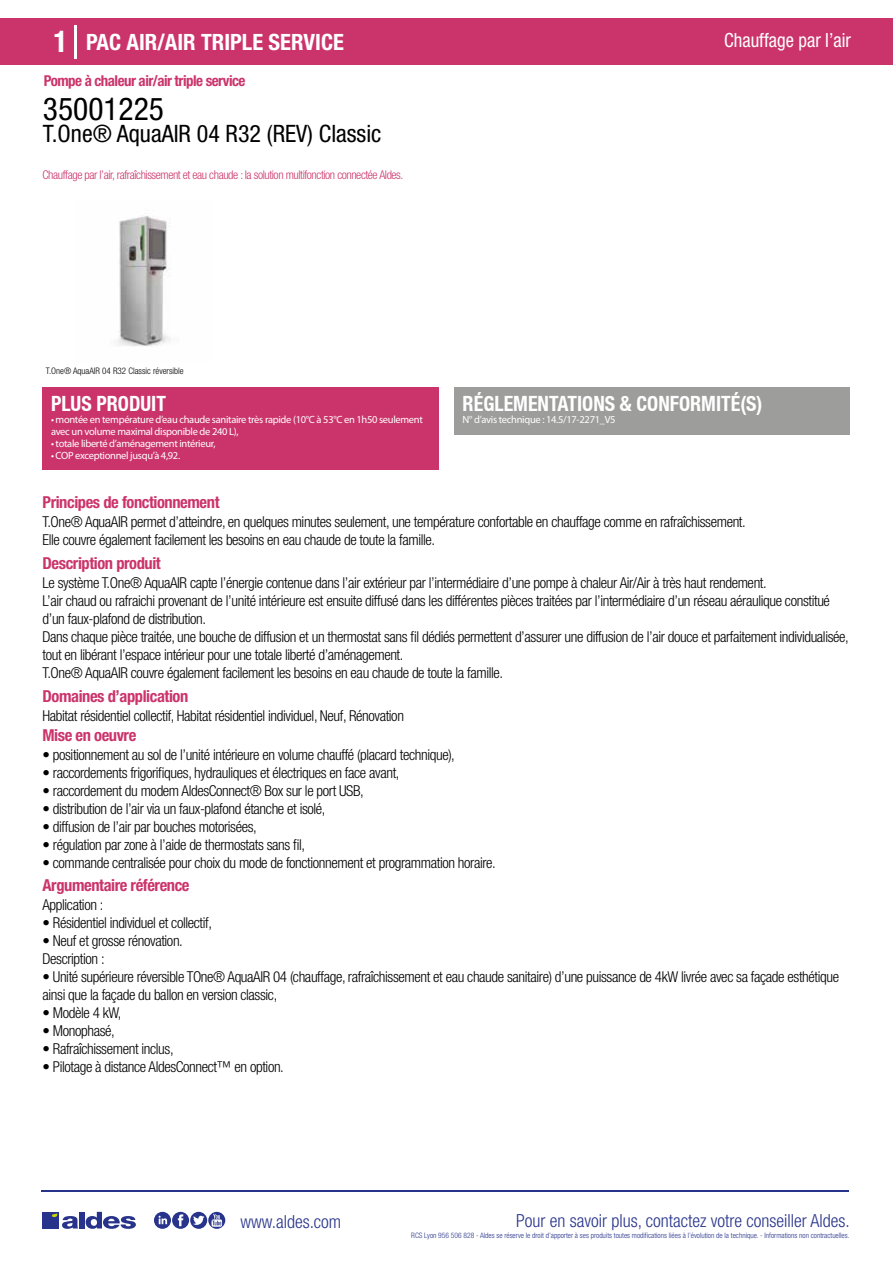
<style>
.page{position:relative;width:893px;height:1263px;background:#fff}
.page>*{position:absolute;margin:0;border:0;box-sizing:border-box;transform-origin:0 0}
.t1{font:condensed 31.5px "Helvetica Neue LT Std";color:#000}
.t2{font:condensed 24px "Helvetica Neue LT Std";color:#000}
.t3{font:700 condensed 22.5px "Helvetica Neue LT Std";color:#fff}
.t4{font:700 condensed 21px "Helvetica Neue";color:#fff;scale:.95 1}
.t5{font:condensed 19.5px "Helvetica Neue LT Std";color:#fff;scale:.95 1}
.t6{font:300 condensed 18px "Helvetica Neue";color:#28348b}
.t7{font:700 condensed 16.5px "Helvetica Neue LT Std";letter-spacing:-.025em;color:#cb346b}
.t8{font:300 condensed 15px/18px "Helvetica Neue LT Std";letter-spacing:-.025em;color:#000}
.t9{font:700 condensed 15px "Helvetica Neue LT Std";letter-spacing:-.035em;color:#cb346b}
.t10{font:300 condensed 12px "Helvetica Neue LT Std";letter-spacing:-.035em;color:#cb346b}
.t11{font:10.5px/12px "Myriad Pro";letter-spacing:-.03em;color:#fff}
.t12{font:300 condensed 9px "Helvetica Neue";color:#000}
.t13{font:300 condensed 7.5px "Helvetica Neue";color:#28348b}
.s1{font-size:30px}
</style>
<div class="page">
<div style="left:0;top:18px;width:893px;height:46px;background:#cb346b"></div>
<div style="left:454px;top:387px;width:396px;height:48px;background:#9d9d9c"></div>
<div style="left:43px;top:387px;width:396px;height:83px;background:#cb346b"></div>
<hr style="left:74px;top:25px;width:2px;height:33px;background:#fff">
<img style="left:118px;top:213px;width:53px;height:134px">
<hr style="left:41px;top:1190px;width:808px;height:1px;background:#28348b">
<svg style="left:154px;top:1212px;width:71px;height:17px"></svg>
<div style="left:42px;top:1212px;width:17px;height:16px;background:#28348b"></div>
<div style="left:79px;top:1212px;width:5px;height:16px;background:#28348b"></div>
<svg style="left:86px;top:1212px;width:50px;height:17px"></svg>
<svg style="left:52px;top:1213px;width:26px;height:16px"></svg>
<h3 class="t3" style="left:54px;top:28px;width:292px"><span class="s1">1</span> PAC AIR/AIR TRIPLE SERVICE</h3>
<h3 class="t5" style="left:724px;top:29px;width:135px">Chauffage par l’air</h3>
<p class="t9" style="left:44px;top:71px;width:203px">Pompe à chaleur air/air triple service</p>
<h1 class="t1" style="left:43px;top:91px;width:122px">35001225</h1>
<h2 class="t2" style="left:43px;top:120px;width:340px">T.One® AquaAIR 04 R32 (REV) Classic</h2>
<p class="t10" style="left:43px;top:167px;width:362px">Chauffage par l’air, rafraîchissement et eau chaude : la solution multifonction connectée Aldes.</p>
<p class="t12" style="left:46px;top:365px;width:139px">T.One® AquaAIR 04 R32 Classic réversible</p>
<p class="t12" style="left:102px;top:365px;width:88px">réversible version Premium</p>
<h3 class="t4" style="left:51px;top:391px;width:122px">PLUS PRODUIT</h3>
<p class="t11" style="left:51px;top:413px;width:373px">• montée en température d’eau chaude sanitaire très rapide (10°C à 53°C en 1h50 seulement avec un volume maximal disponible de 240 L),</p>
<p class="t11" style="left:51px;top:437px;width:166px">• totale liberté d’aménagement intérieur,</p>
<p class="t11" style="left:51px;top:449px;width:131px">• COP exceptionnel jusqu’à 4,92.</p>
<p class="t7" style="left:43px;top:492px;width:179px">Principes de fonctionnement</p>
<h3 class="t4" style="left:463px;top:391px;width:317px">RÉGLEMENTATIONS &amp; CONFORMITÉ(S)</h3>
<p class="t11" style="left:463px;top:413px;width:155px">N° d’avis technique : 14.5/17-2271_V5</p>
<p class="t8" style="left:43px;top:513px;width:705px">T.One® AquaAIR permet d’atteindre, en quelques minutes seulement, une température confortable en chauffage comme en rafraîchissement.<br>Elle couvre également facilement les besoins en eau chaude de toute la famille.</p>
<p class="t8" style="left:43px;top:573px;width:808px">Le système T.One® AquaAIR capte l’énergie contenue dans l’air extérieur par l’intermédiaire d’une pompe à chaleur Air/Air à très haut rendement.<br>L’air chaud ou rafraichi provenant de l’unité intérieure est ensuite diffusé dans les différentes pièces traitées par l’intermédiaire d’un réseau aéraulique constitué d’un faux-plafond de distribution.<br>Dans chaque pièce traitée, une bouche de diffusion et un thermostat sans fil dédiés permettent d’assurer une diffusion de l’air douce et parfaitement individualisée, tout en libérant l’espace intérieur pour une totale liberté d’aménagement.<br>T.One® AquaAIR couvre également facilement les besoins en eau chaude de toute la famille.</p>
<p class="t8" style="left:43px;top:706px;width:363px">Habitat résidentiel collectif, Habitat résidentiel individuel, Neuf, Rénovation</p>
<p class="t8" style="left:43px;top:746px;width:414px">• positionnement au sol de l’unité intérieure en volume chauffé (placard technique),</p>
<p class="t8" style="left:43px;top:764px;width:359px">• raccordements frigorifiques, hydrauliques et électriques en face avant,</p>
<p class="t8" style="left:43px;top:782px;width:323px">• raccordement du modem AldesConnect® Box sur le port USB,</p>
<p class="t8" style="left:43px;top:800px;width:284px">• distribution de l’air via un faux-plafond étanche et isolé,</p>
<p class="t8" style="left:43px;top:818px;width:216px">• diffusion de l’air par bouches motorisées,</p>
<p class="t8" style="left:43px;top:836px;width:264px">• régulation par zone à l’aide de thermostats sans fil,</p>
<p class="t8" style="left:43px;top:854px;width:455px">• commande centralisée pour choix du mode de fonctionnement et programmation horaire.</p>
<p class="t7" style="left:43px;top:553px;width:120px">Description produit</p>
<p class="t7" style="left:43px;top:686px;width:147px">Domaines d’application</p>
<p class="t7" style="left:43px;top:725px;width:95px">Mise en oeuvre</p>
<p class="t7" style="left:43px;top:875px;width:149px">Argumentaire référence</p>
<p class="t8" style="left:43px;top:896px;width:62px">Application :</p>
<p class="t8" style="left:43px;top:914px;width:171px">• Résidentiel individuel et collectif,</p>
<p class="t8" style="left:43px;top:932px;width:142px">• Neuf et grosse rénovation.<br>Description :</p>
<p class="t8" style="left:43px;top:968px;width:798px">• Unité supérieure réversible TOne® AquaAIR 04 (chauffage, rafraîchissement et eau chaude sanitaire) d’une puissance de 4kW livrée avec sa façade esthétique ainsi que la façade du ballon en version classic,</p>
<p class="t8" style="left:43px;top:1004px;width:80px">• Modèle 4 kW,</p>
<p class="t8" style="left:43px;top:1022px;width:74px">• Monophasé,</p>
<p class="t8" style="left:43px;top:1040px;width:133px">• Rafraîchissement inclus,</p>
<p class="t8" style="left:43px;top:1058px;width:243px">• Pilotage à distance AldesConnect™ en option.</p>
<p class="t6" style="left:240px;top:1211px;width:102px">www.aldes.com</p>
<p class="t6" style="left:516px;top:1211px;width:335px">Pour en savoir plus, contactez votre conseiller Aldes.</p>
<p class="t13" style="left:411px;top:1230px;width:440px">RCS Lyon 956 506 828 - Aldes se réserve le droit d’apporter à ses produits toutes modifications liées à l’évolution de la technique. - Informations non contractuelles.</p>
</div>
